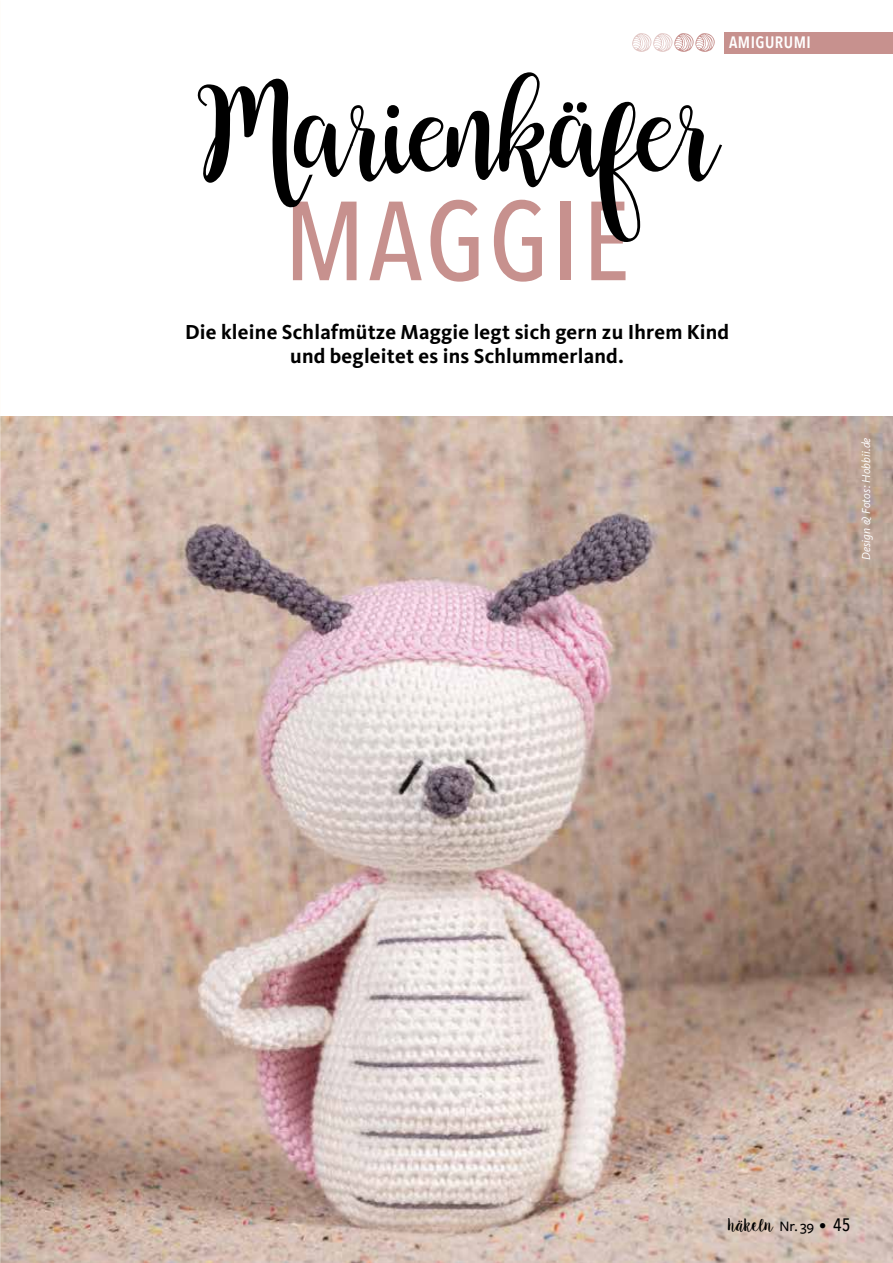
<style>
.page{position:relative;width:893px;height:1263px;background:#fff}
.page>*{position:absolute;margin:0;border:0;box-sizing:border-box;transform-origin:0 0}
.t1{font:500 111px "Avenir Next Condensed";letter-spacing:.03em;color:#c7918e}
.t2{font:108px "Buttercup Sample";color:#000}
.t3{font:700 21px/24px "Kievit OT";letter-spacing:.01em;color:#000;text-align:center}
.t4{font:18px "Sugar Plums";letter-spacing:-.06em;color:#000}
.t5{font:600 16.5px "Avenir Next Condensed";letter-spacing:.03em;color:#fff}
.t6{font:italic 12px "Kievit OT";letter-spacing:.01em;color:#fff}
.s1{font-family:"Freight Sans";font-weight:500;font-size:15px}
.s2{font-family:"Meta Pro Norm";font-size:15px}
.s3{font-family:"Avenir Next Condensed";font-weight:500}
</style>
<div class="page">
<img style="left:0;top:417px;width:893px;height:846px">
<svg style="left:632px;top:33px;width:83px;height:19px"></svg>
<div style="left:725px;top:32px;width:168px;height:21px;background:#c7918e"></div>
<p class="t5" style="left:729px;top:28px;width:83px">AMIGURUMI</p>
<h2 class="t2" style="left:202px;top:77px;width:512px">Marienkäfer</h2>
<h1 class="t1" style="left:284px;top:174px;width:347px">MAGGIE</h1>
<p class="t3" style="left:185px;top:320px;width:546px">Die kleine Schlafmütze Maggie legt sich gern zu Ihrem Kind und begleitet es ins Schlummerland.</p>
<p class="t6" style="left:859px;top:560px;width:124px;rotate:-90deg">Design &amp; Fotos: Hobbii.de</p>
<p class="t4" style="left:728px;top:1214px;width:124px">häkeln <span class="s1">Nr. 39</span> <span class="s2">•</span> <span class="s3">45</span></p>
</div>
